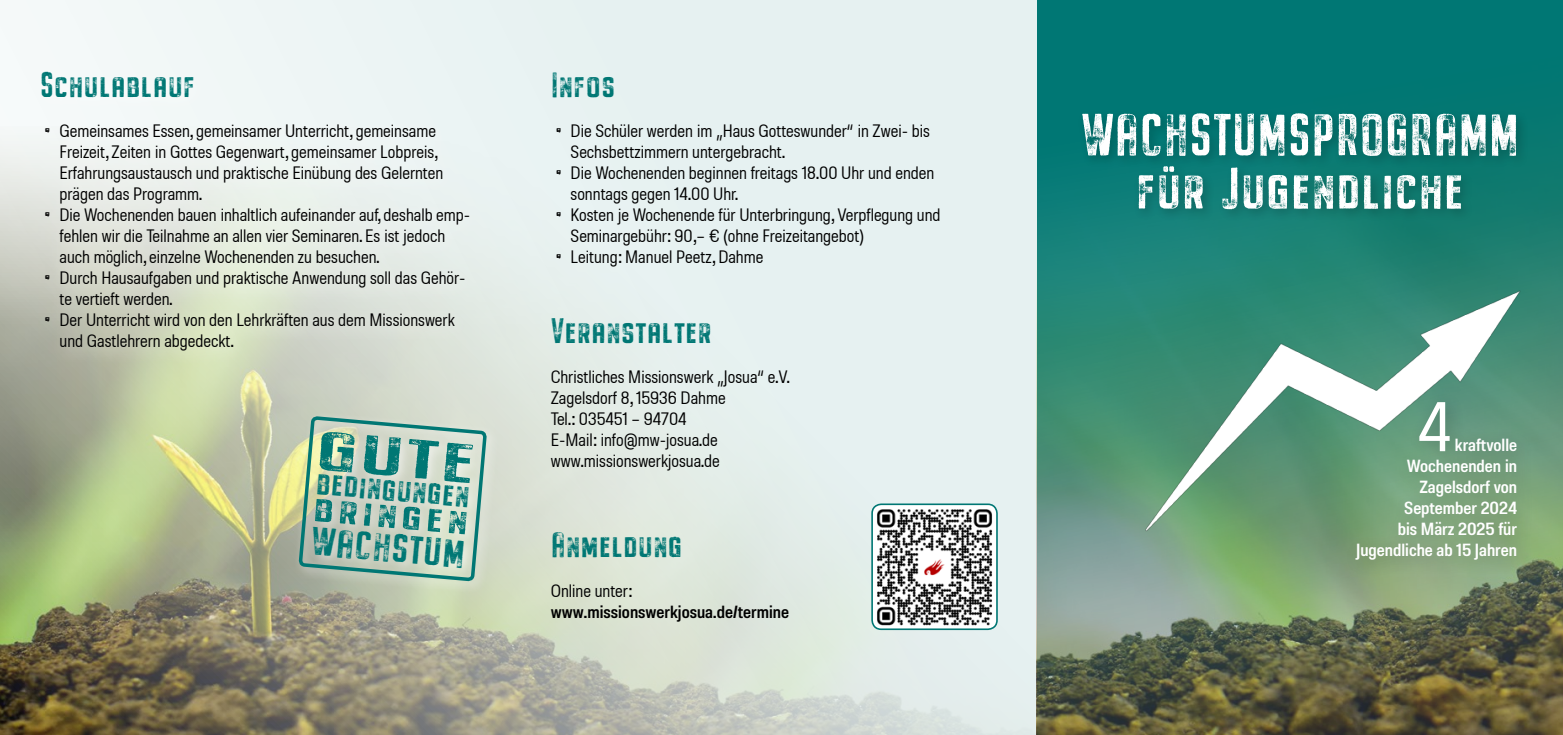
<style>
.page{position:relative;width:1563px;height:735px;background:#fff}
.page>*{position:absolute;margin:0;border:0;box-sizing:border-box;transform-origin:0 0}
.t1{font:semi-condensed 70px "Molde";color:#fff}
.t2{font:58.62px/53.2px "Buckwheat TC Rough";color:#fff;text-align:right}
.t3{font:54.25px "Buckwheat TC Rough";color:#007774;scale:1.96 1}
.t4{font:39.55px "Buckwheat TC Rough";color:#007774;scale:1.3 1}
.t5{font:38.85px "Buckwheat TC Rough";color:#007774;scale:1.13 1}
.t6{font:35.7px "Buckwheat TC Rough";color:#007774}
.t7{font:35px "Buckwheat TC Rough";color:#007774}
.t8{font:semi-condensed 17.5px/21px "Molde";color:#000}
.t9{font:600 semi-condensed 17.5px/21px "Molde";color:#fff;text-align:right}
.t10{font:600 semi-condensed 17.5px "Molde";color:#000}
</style>
<div class="page">
<div style="left:0;top:0;width:1037px;height:734px;background:linear-gradient(to right,#f3f8f8,#e2efef)"></div>
<div style="left:1037px;top:0;width:526px;height:734px;background:#007774"></div>
<img style="left:1036px;top:55px;width:527px;height:679px">
<img style="left:1120px;top:225px;width:443px;height:364px">
<img style="left:0;top:127px;width:1037px;height:607px">
<div style="left:29px;top:59px;width:457px;height:310px;background:#fff;opacity:.66"></div>
<div style="left:293px;top:411px;width:206px;height:182px;background:#fff;opacity:.6"></div>
<svg style="left:297px;top:357px;width:191px;height:283px;background:#c4cebc"></svg>
<div style="left:1344px;top:390px;width:191px;height:189px;background:#000;opacity:.22"></div>
<div style="left:1076px;top:108px;width:453px;height:114px;background:#000;opacity:.2"></div>
<img style="left:872px;top:504px;width:125px;height:125px">
<div style="left:871px;top:503px;width:127px;height:126px;border:2px solid #007774;border-radius:9px"></div>
<h3 class="t7" style="left:40px;top:63px;width:157px">Schulablauf</h3>
<p class="t8" style="left:45px;top:119px;width:393px"><sup>.</sup> Gemeinsames Essen, gemeinsamer Unterricht, gemeinsame</p>
<p class="t8" style="left:60px;top:140px;width:380px">Freizeit, Zeiten in Gottes Gegenwart, gemeinsamer Lobpreis,</p>
<p class="t8" style="left:60px;top:161px;width:385px">Erfahrungsaustausch und praktische Einübung des Gelernten</p>
<p class="t8" style="left:60px;top:182px;width:144px">prägen das Programm.</p>
<p class="t8" style="left:45px;top:203px;width:427px"><sup>.</sup> Die Wochenenden bauen inhaltlich aufeinander auf, deshalb emp-</p>
<p class="t8" style="left:60px;top:224px;width:387px">fehlen wir die Teilnahme an allen vier Seminaren. Es ist jedoch</p>
<p class="t8" style="left:60px;top:245px;width:321px">auch möglich, einzelne Wochenenden zu besuchen.</p>
<p class="t8" style="left:45px;top:266px;width:422px"><sup>.</sup> Durch Hausaufgaben und praktische Anwendung soll das Gehör-</p>
<p class="t8" style="left:60px;top:287px;width:114px">te vertieft werden.</p>
<p class="t8" style="left:45px;top:308px;width:412px"><sup>.</sup> Der Unterricht wird von den Lehrkräften aus dem Missionswerk</p>
<p class="t8" style="left:60px;top:329px;width:176px">und Gastlehrern abgedeckt.</p>
<h3 class="t3" style="left:317px;top:417px;width:85px;rotate:5deg">Gute</h3>
<h3 class="t6" style="left:318px;top:459px;width:156px;rotate:5deg">bedingungen</h3>
<h3 class="t4" style="left:315px;top:483px;width:122px;rotate:5deg">bringen</h3>
<h3 class="t5" style="left:313px;top:517px;width:138px;rotate:5deg">WACHSTU M</h3>
<h3 class="t7" style="left:551px;top:63px;width:66px">Infos</h3>
<p class="t8" style="left:556px;top:119px;width:376px"><sup>.</sup> Die Schüler werden im „Haus Gotteswunder“ in Zwei- bis</p>
<p class="t8" style="left:570px;top:140px;width:216px">Sechsbettzimmern untergebracht.</p>
<p class="t8" style="left:556px;top:161px;width:380px"><sup>.</sup> Die Wochenenden beginnen freitags 18.00 Uhr und enden</p>
<p class="t8" style="left:570px;top:182px;width:169px">sonntags gegen 14.00 Uhr.</p>
<p class="t8" style="left:556px;top:203px;width:386px"><sup>.</sup> Kosten je Wochenende für Unterbringung, Verpflegung und</p>
<p class="t8" style="left:570px;top:224px;width:295px">Seminargebühr: 90,– € (ohne Freizeitangebot)</p>
<p class="t8" style="left:556px;top:245px;width:209px"><sup>.</sup> Leitung: Manuel Peetz, Dahme</p>
<h3 class="t7" style="left:551px;top:309px;width:163px">Veranstalter</h3>
<p class="t8" style="left:551px;top:365px;width:240px">Christliches Missionswerk „Josua“ e.V.<br>Zagelsdorf 8, 15936 Dahme<br>Tel.: 035451 – 94704<br>E-Mail: info@mw-josua.de</p>
<p class="t8" style="left:551px;top:449px;width:170px">www.missionswerkjosua.de</p>
<h3 class="t7" style="left:551px;top:523px;width:133px">Anmeldung</h3>
<p class="t8" style="left:551px;top:579px;width:83px">Online unter:</p>
<p class="t10" style="left:551px;top:600px;width:240px">www.missionswerkjosua.de/termine</p>
<h2 class="t2" style="left:1080px;top:107px;width:58px">Wachs</h2>
<h2 class="t2" style="left:1135px;top:107px;width:330px">tumsprogramm für Jugendliche</h2>
<h1 class="t1" style="left:1417px;top:383px;width:35px">4</h1>
<p class="t9" style="left:1356px;top:433px;width:162px">kraftvolle<br>Wochenenden in<br>Zagelsdorf von<br>September 2024<br>bis März 2025 für<br>Jugendliche ab 15 Jahren</p>
</div>
